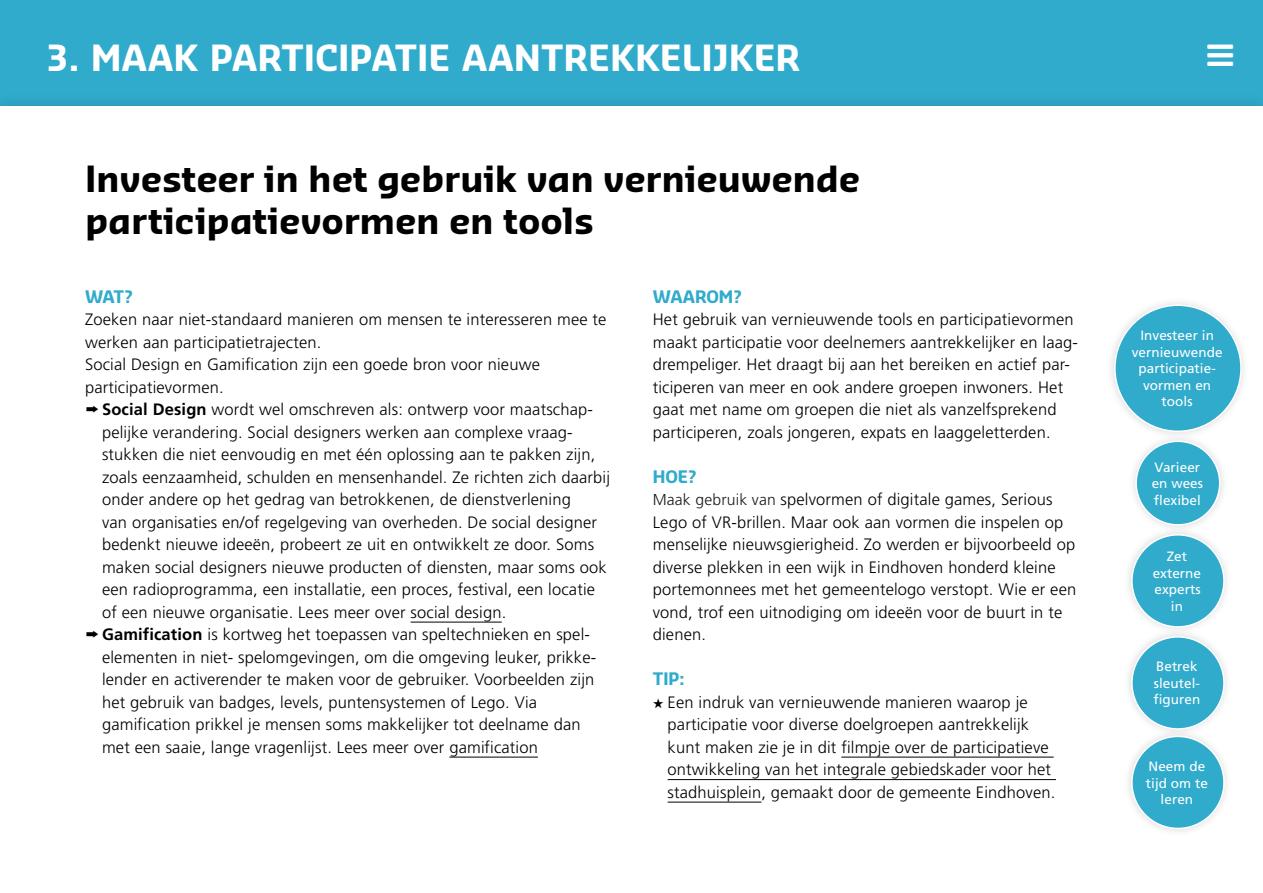
<style>
.page{position:relative;width:1263px;height:893px;background:#fff}
.page>*{position:absolute;margin:0;border:0;box-sizing:border-box;transform-origin:0 0}
.Hfdkop{font:700 34.5px/42px "Sansa Pro";letter-spacing:.01em;color:#000}
.t1{font:700 34.5px "Sansa Pro";letter-spacing:.01em;color:#fff}
.brood{font:300 16.5px/22.5px "Frutiger LT Pro";letter-spacing:.01em;color:#000}
.tussenkop_cyaan{font:700 16.5px "Sansa Pro";color:#30abcc}
.tussenkop{font:700 16.5px "Sansa Pro";color:#30abcc}
.t2{font:13.5px/16.5px "Frutiger LT Pro";letter-spacing:.005em;color:#fff;text-align:center}
.s1{font-weight:700}
.s2{font-size:15.75px;color:#1a1b1f}
</style>
<div class="page">
<div style="left:0;top:0;width:1263px;height:170px;background:#30abcc"></div>
<div style="left:0;top:106px;width:1263px;height:787px;background:#fff"></div>
<div style="left:1128px;top:433px;width:100px;height:100px;background:#000;opacity:.15"></div>
<div style="left:1136px;top:441px;width:84px;height:84px;background:#30abcc;border-radius:50%"></div>
<div style="left:1135px;top:441px;width:85px;height:85px;border:2px solid #fff;border-radius:50%"></div>
<div style="left:1123px;top:628px;width:110px;height:110px;background:#000;opacity:.15"></div>
<div style="left:1132px;top:637px;width:92px;height:92px;background:#30abcc;border-radius:50%"></div>
<div style="left:1131px;top:636px;width:94px;height:94px;border:2px solid #fff;border-radius:50%"></div>
<div style="left:1123px;top:728px;width:110px;height:109px;background:#000;opacity:.15"></div>
<div style="left:1132px;top:736px;width:92px;height:92px;background:#30abcc;border-radius:50%"></div>
<div style="left:1131px;top:736px;width:94px;height:93px;border:2px solid #fff;border-radius:50%"></div>
<div style="left:1123px;top:526px;width:110px;height:110px;background:#000;opacity:.15"></div>
<div style="left:1132px;top:535px;width:92px;height:92px;background:#30abcc;border-radius:50%"></div>
<div style="left:1131px;top:534px;width:94px;height:94px;border:2px solid #fff;border-radius:50%"></div>
<div style="left:1106px;top:297px;width:144px;height:144px;background:#000;opacity:.15"></div>
<div style="left:1115px;top:305px;width:126px;height:126px;background:#30abcc;border-radius:50%"></div>
<hr style="left:411px;top:622px;width:91px;height:1px;background:#000">
<hr style="left:449px;top:757px;width:89px;height:1px;background:#000">
<hr style="left:841px;top:757px;width:213px;height:1px;background:#000">
<hr style="left:668px;top:779px;width:388px;height:1px;background:#000">
<hr style="left:668px;top:802px;width:93px;height:1px;background:#000">
<h1 class="t1" style="left:47px;top:34px;width:755px">3. MAAK PARTICIPATIE AANTREKKELIJKER</h1>
<p class="Hfdkop" style="left:85px;top:158px;width:776px">Investeer in het gebruik van vernieuwende participatievormen en tools</p>
<p class="tussenkop_cyaan" style="left:85px;top:285px;width:49px">WAT?</p>
<p class="brood" style="left:85px;top:308px;width:523px">Zoeken naar niet-standaard manieren om mensen te interesseren mee te werken aan participatietrajecten.</p>
<p class="brood" style="left:85px;top:353px;width:456px">Social Design en Gamification zijn een goede bron voor nieuwe participatievormen.</p>
<p class="brood" style="left:102px;top:398px;width:509px"><span class="s1">Social Design</span> wordt wel omschreven als: ontwerp voor maatschap&shy;pelijke verandering. Social designers werken aan complexe vraag&shy;stukken die niet eenvoudig en met één oplossing aan te pakken zijn, zoals eenzaamheid, schulden en mensenhandel. Ze richten zich daarbij onder andere op het gedrag van betrokkenen, de dienstverlening<br>van organisaties en/of regelgeving van overheden. De social designer bedenkt nieuwe ideeën, probeert ze uit en ontwikkelt ze door. Soms maken social designers nieuwe producten of diensten, maar soms ook een radioprogramma, een installatie, een proces, festival, een locatie of een nieuwe organisatie. Lees meer over social design.</p>
<p class="brood" style="left:102px;top:623px;width:496px"><span class="s1">Gamification</span> is kortweg het toepassen van speltechnieken en spel&shy;elementen in niet- spelomgevingen, om die omgeving leuker, prikke&shy;lender en activerender te maken voor de gebruiker. Voorbeelden zijn het gebruik van badges, levels, puntensystemen of Lego. Via gamification prikkel je mensen soms makkelijker tot deelname dan met een saaie, lange vragenlijst. Lees meer over gamification</p>
<p class="tussenkop" style="left:653px;top:285px;width:90px">WAAROM?</p>
<p class="brood" style="left:653px;top:308px;width:427px">Het gebruik van vernieuwende tools en participatievormen maakt participatie voor deelnemers aantrekkelijker en laag&shy;drempeliger. Het draagt bij aan het bereiken en actief par&shy;ticiperen van meer en ook andere groepen inwoners. Het gaat met name om groepen die niet als vanzelfsprekend participeren, zoals jongeren, expats en laaggeletterden.</p>
<p class="tussenkop_cyaan" style="left:653px;top:465px;width:45px">HOE?</p>
<p class="brood" style="left:653px;top:488px;width:425px"><span class="s2">Maak gebruik van</span> spelvormen of digitale games, Serious Lego of VR-brillen. Maar ook aan vormen die inspelen op menselijke nieuwsgierigheid. Zo werden er bijvoorbeeld op diverse plekken in een wijk in Eindhoven honderd kleine portemonnees met het gemeentelogo verstopt. Wie er een vond, trof een uitnodiging om ideeën voor de buurt in te dienen.</p>
<p class="tussenkop_cyaan" style="left:653px;top:668px;width:33px">TIP:</p>
<p class="brood" style="left:668px;top:691px;width:389px;text-indent:-15px">★ Een indruk van vernieuwende manieren waarop je participatie voor diverse doelgroepen aantrekkelijk kunt maken zie je in dit filmpje over de participatieve ontwikkeling van het integrale gebiedskader voor het stadhuisplein, gemaakt door de gemeente Eindhoven.</p>
<p class="t2" style="left:1132px;top:327px;width:92px">Investeer in vernieuwende participatie&shy;vormen en tools</p>
<p class="t2" style="left:1152px;top:459px;width:53px;text-align:left">Varieer en wees flexibel</p>
<p class="t2" style="left:1153px;top:548px;width:50px">Zet externe experts in</p>
<p class="t2" style="left:1153px;top:659px;width:48px;text-align:left">Betrek sleutel&shy;figuren</p>
<p class="t2" style="left:1146px;top:758px;width:64px">Neem de tijd om te leren</p>
</div>
